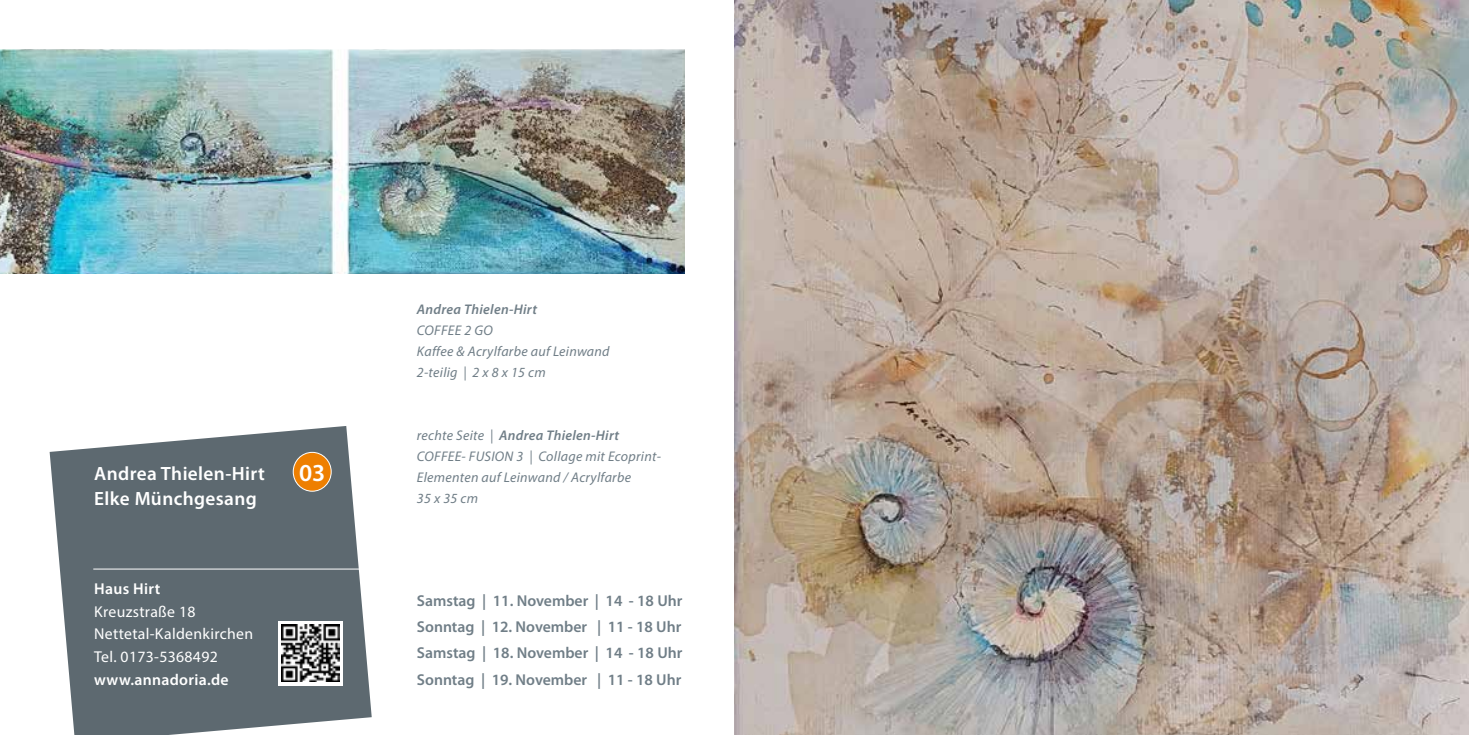
<style>
.page{position:relative;width:1469px;height:735px;background:#fff}
.page>*{position:absolute;margin:0;border:0;box-sizing:border-box;transform-origin:0 0}
.t1{font:600 24.5px "Myriad Pro";color:#fff}
.t2{font:600 19.25px/24.5px "Myriad Pro";letter-spacing:.02em;color:#fff}
.t3{font:600 15.75px/26.2px "Myriad Pro";color:#707e87;text-align:justify}
.t4{font:15.75px/22.8px "Myriad Pro";letter-spacing:.02em;color:#fff}
.t5{font:600 15.75px "Myriad Pro";letter-spacing:.02em;color:#fff}
.t6{font:italic 14px/21px "Myriad Pro";letter-spacing:.02em;color:#707e87}
.t7{font:italic 600 14px "Myriad Pro";letter-spacing:.02em;color:#707e87}
.s1{font-weight:600}
</style>
<div class="page">
<img style="left:0;top:50px;width:685px;height:224px">
<svg style="left:50px;top:426px;width:322px;height:308px;background:#737e84"></svg>
<hr style="left:93px;top:568px;width:283px;height:1px;background:#fff">
<div style="left:293px;top:452px;width:38px;height:39px;background:#ee7f00;border-radius:50%"></div>
<div style="left:293px;top:451px;width:38px;height:40px;border:1px solid #fff;border-radius:50%"></div>
<img style="left:734px;top:0;width:734px;height:734px">
<div style="left:278px;top:620px;width:64px;height:65px;background:linear-gradient(to right,#fff,#fff)"></div>
<img style="left:281px;top:623px;width:58px;height:58px">
<h2 class="t2" style="left:94px;top:460px;width:172px">Andrea Thielen-Hirt<br>Elke Münchgesang</h2>
<p class="t5" style="left:94px;top:578px;width:68px">Haus Hirt</p>
<p class="t4" style="left:94px;top:599px;width:160px">Kreuzstraße 18<br>Nettetal-Kaldenkirchen<br>Tel. 0173-5368492</p>
<p class="t5" style="left:94px;top:669px;width:136px">www.annadoria.de</p>
<h1 class="t1" style="left:299px;top:456px;width:28px">03</h1>
<p class="t7" style="left:417px;top:300px;width:122px">Andrea Thielen-Hirt</p>
<p class="t6" style="left:417px;top:319px;width:194px">COFFEE 2 GO<br>Kaffee &amp; Acrylfarbe auf Leinwand<br>2-teilig | 2 x 8 x 15 cm</p>
<p class="t6" style="left:417px;top:424px;width:246px">rechte Seite | <span class="s1">Andrea Thielen-Hirt<br></span>COFFEE- FUSION 3 | Collage mit Ecoprint-<br>Elementen auf Leinwand / Acrylfarbe<br>35 x 35 cm</p>
<p class="t3" style="left:417px;top:586px;width:267px">Samstag | 11. November | 14 - 18 Uhr Sonntag | 12. November | 11 - 18 Uhr Samstag | 18. November | 14 - 18 Uhr Sonntag | 19. November | 11 - 18 Uhr</p>
</div>
